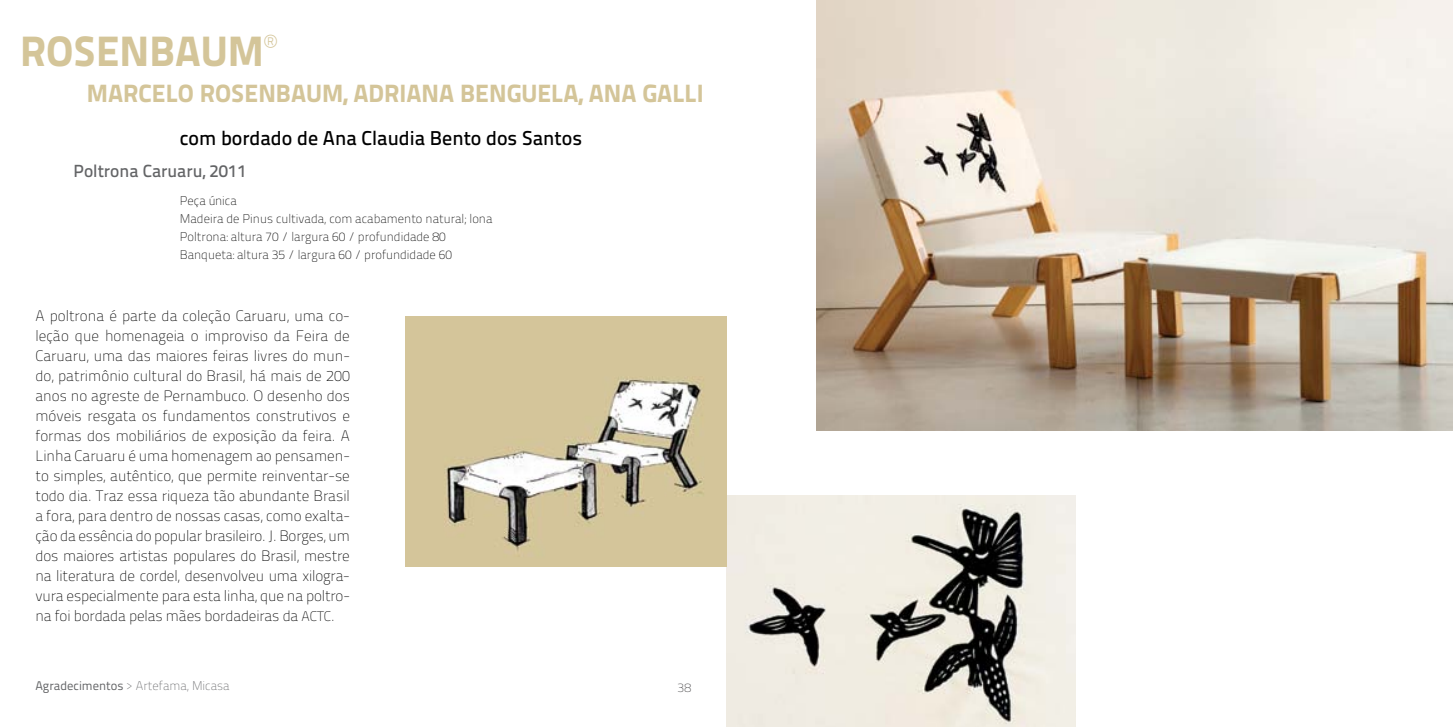
<style>
.page{position:relative;width:1453px;height:727px;background:#fff}
.page>*{position:absolute;margin:0;border:0;box-sizing:border-box;transform-origin:0 0}
.t1{font:42.5px "Titillium Text 14 L 999 wt";color:#d4c599}
.t2{font:25px "Titillium Text 14 L 999 wt";color:#d4c599}
.t3{font:20px "Titillium Text 14 L 600 wt";color:#000}
.t4{font:17.5px "Titillium Text 14 L 600 wt";color:#636466}
.t5{font:700 15px/20px "Titillium Text 14 L";letter-spacing:-.01em;color:#000;text-align:justify}
.t6{font:700 12.5px/18px "Titillium Text 14 L";color:#000}
.t7{font:700 12.5px "Titillium Text 14 L";color:#636466}
.t8{font:700 12.5px "Titillium Text 14 L";color:#414042}
.s1{font-size:13.75px}
.s2{font-family:"Titillium Text 14 L 400 wt";font-weight:400}
</style>
<div class="page">
<img style="left:817px;top:0;width:636px;height:430px">
<img style="left:726px;top:495px;width:349px;height:231px">
<img style="left:406px;top:316px;width:320px;height:250px">
<p class="t1" style="left:20px;top:25px;width:258px">ROSENBAUM<sup>®</sup></p>
<p class="t2" style="left:87px;top:78px;width:618px">MARCELO ROSENBAUM, ADRIANA BENGUELA, ANA GALLI</p>
<p class="t3" style="left:180px;top:126px;width:404px">com bordado de Ana Claudia Bento dos Santos</p>
<p class="t4" style="left:74px;top:160px;width:175px">Poltrona Caruaru, 2011</p>
<p class="t6" style="left:180px;top:191px;width:314px">Peça única<br>Madeira de Pinus cultivada, com acabamento natural; lona Poltrona: altura 70 / largura 60 / profundidade 80<br>Banqueta: altura 35 / largura 60 / profundidade 60</p>
<p class="t5" style="left:35px;top:306px;width:316px">A poltrona é parte da coleção Caruaru, uma co&shy;leção que homenageia o improviso da Feira de Caruaru, uma das maiores feiras livres do mun&shy;do, patrimônio cultural do Brasil, há mais de 200 anos no agreste de Pernambuco. O desenho dos móveis resgata os fundamentos construtivos e formas dos mobiliários de exposição da feira. A Linha Caruaru é uma homenagem ao pensamen&shy;to simples, autêntico, que permite reinventar-se todo dia. Traz essa riqueza tão abundante Brasil a fora, para dentro de nossas casas, como exalta&shy;ção da essência do popular brasileiro. J. Borges, um dos maiores artistas populares do Brasil, mestre na literatura de cordel, desenvolveu uma xilogra&shy;vura especialmente para esta linha, que na poltro&shy;na foi bordada pelas mães bordadeiras da <span class="s1">ACTC</span>.</p>
<p class="t7" style="left:35px;top:678px;width:196px"><span class="s2">Agradecimentos</span> &gt; Artefama, Micasa</p>
<p class="t8" style="left:677px;top:679px;width:15px">38</p>
</div>
